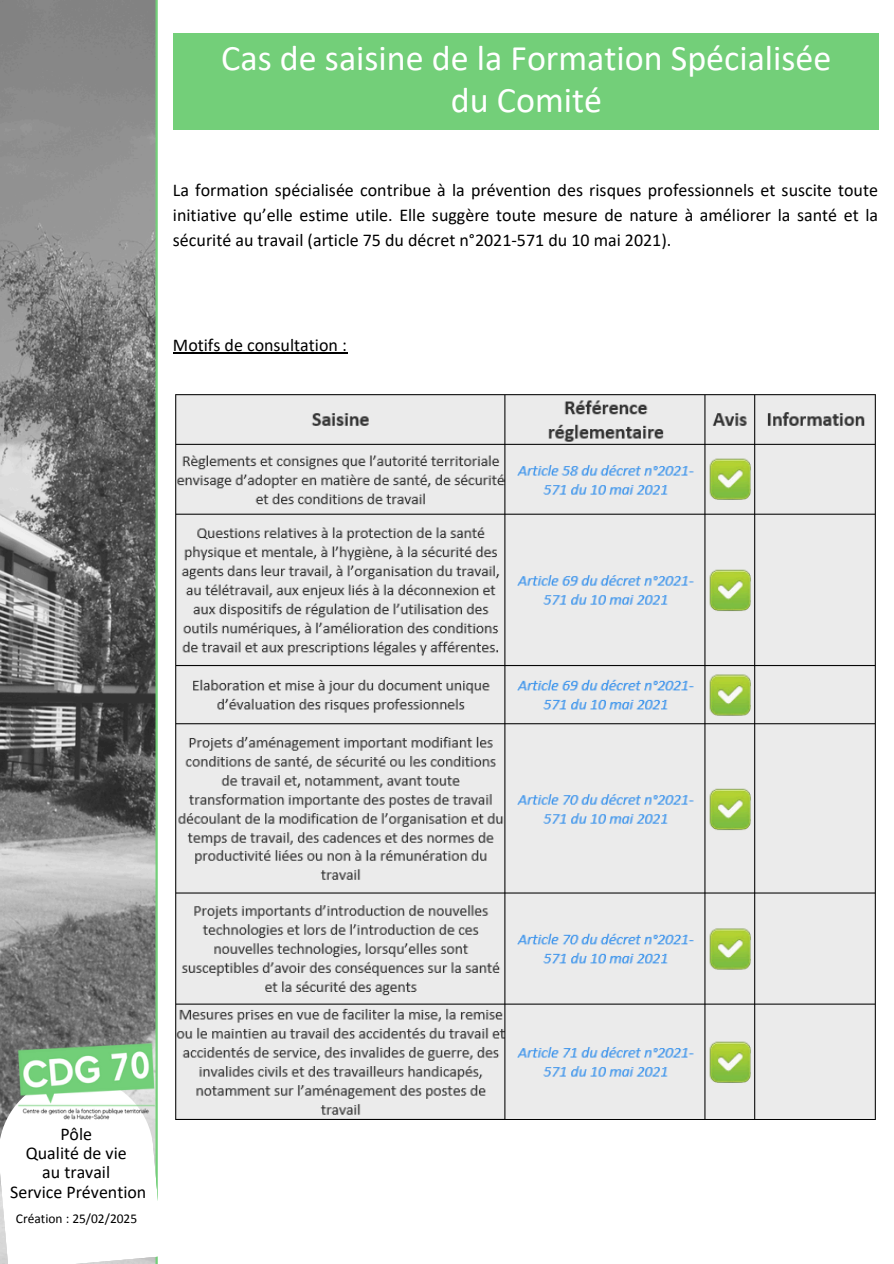
<style>
.page{position:relative;width:894px;height:1264px;background:#fff}
.page>*{position:absolute;margin:0;border:0;box-sizing:border-box;transform-origin:0 0}
.t1{font:36px/42.8px "Calibri";color:#fff;text-align:center}
.t2{font:18px/19.2px "Calibri";color:#000;text-align:center}
.t3{font:13.5px "Calibri";color:#000}
</style>
<div class="page">
<img style="left:0;top:0;width:155px;height:1075px">
<hr style="left:155px;top:0;width:3px;height:1263px;background:#73cf79">
<svg style="left:0;top:1075px;width:158px;height:188px"></svg>
<img style="left:9px;top:1011px;width:149px;height:154px">
<div style="left:173px;top:34px;width:704px;height:96px;background:#73cf79"></div>
<img style="left:175px;top:394px;width:701px;height:725px">
<hr style="left:173px;top:352px;width:174px;height:1px;background:#000">
<h2 class="t1" style="left:221px;top:39px;width:611px">Cas de saisine de la Formation Spécialisée du Comité</h2>
<p class="t2" style="left:173px;top:179px;width:706px;line-height:24.8px;text-align:justify">La formation spécialisée contribue à la prévention des risques professionnels et suscite toute initiative qu’elle estime utile. Elle suggère toute mesure de nature à améliorer la santé et la sécurité au travail (article 75 du décret n°2021-571 du 10 mai 2021).</p>
<h1 class="t2" style="left:173px;top:337px;width:175px">Motifs de consultation :</h1>
<p class="t2" style="left:26px;top:1125px;width:102px">Pôle<br>Qualité de vie au travail</p>
<p class="t2" style="left:10px;top:1183px;width:138px">Service Prévention</p>
<p class="t3" style="left:16px;top:1213px;width:123px">Création : 25/02/2025</p>
</div>
